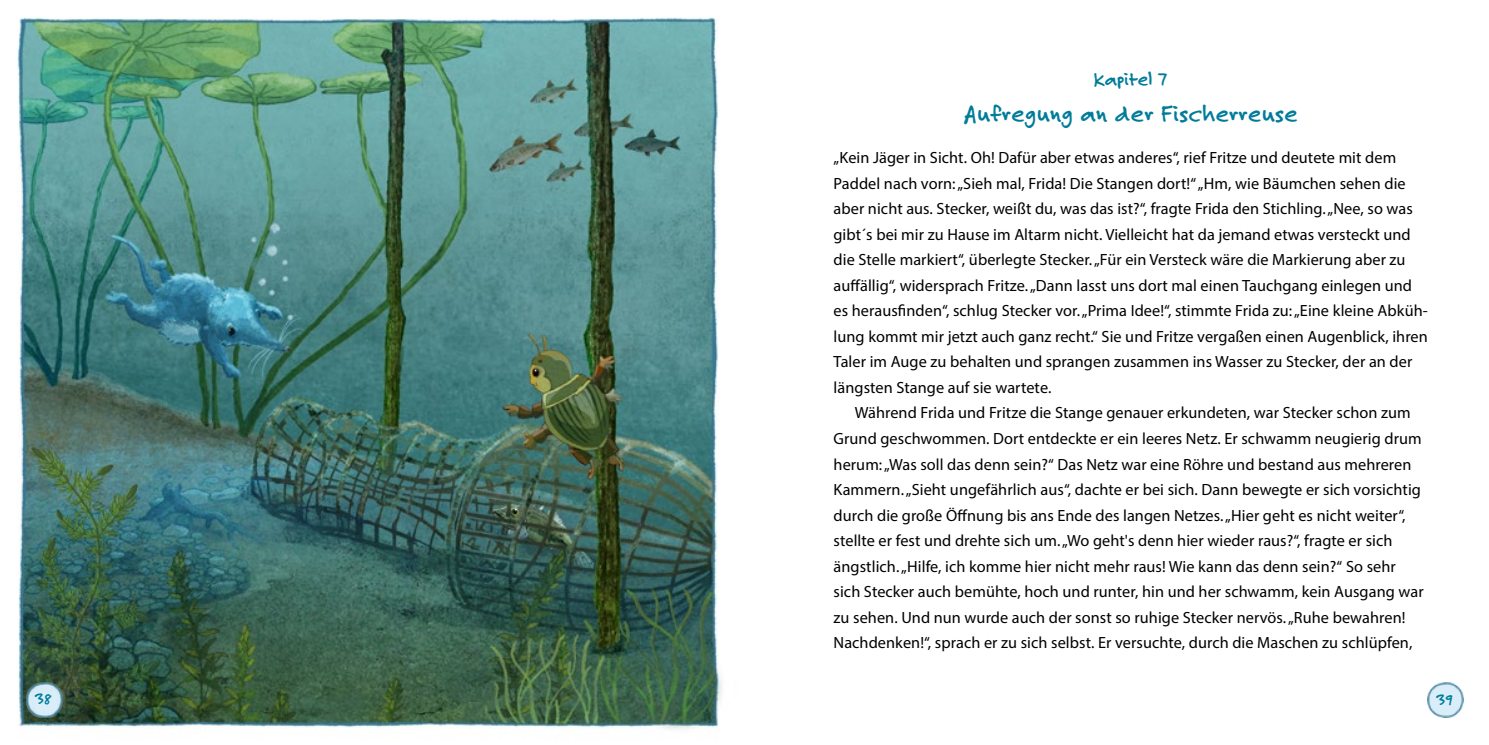
<style>
.page{position:relative;width:1489px;height:745px;background:#fff}
.page>*{position:absolute;margin:0;border:0;box-sizing:border-box;transform-origin:0 0}
.Ü3_für_IHV{font:700 25px "Felt Tip Roman";letter-spacing:.01em;color:#007c9a}
.Ü3_Kapitel{font:700 20px "Felt Tip Roman";color:#007c9a}
.Mengentext_Myriad_13{font:16.25px/25.5px "Myriad Pro";letter-spacing:.005em;color:#000}
.t1{font:700 16.25px "Felt Tip Roman";color:#007c9a}
</style>
<div class="page">
<img style="left:17px;top:17px;width:705px;height:712px">
<img style="left:1427px;top:682px;width:35px;height:34px">
<img style="left:27px;top:681px;width:35px;height:35px">
<p class="Ü3_Kapitel" style="left:1093px;top:65px;width:76px">Kapitel 7</p>
<p class="Ü3_für_IHV" style="left:963px;top:96px;width:335px">Aufregung an der Fischerreuse</p>
<p class="Mengentext_Myriad_13" style="left:833px;top:144px;width:595px">„Kein Jäger in Sicht. Oh! Dafür aber etwas anderes“, rief Fritze und deutete mit dem Paddel nach vorn: „Sieh mal, Frida! Die Stangen dort!“ „Hm, wie Bäumchen sehen die aber nicht aus. Stecker, weißt du, was das ist?“, fragte Frida den Stichling. „Nee, so was gibt´s bei mir zu Hause im Altarm nicht. Vielleicht hat da jemand etwas versteckt und die Stelle markiert“, überlegte Stecker. „Für ein Versteck wäre die Markierung aber zu auffällig“, widersprach Fritze. „Dann lasst uns dort mal einen Tauchgang einlegen und es herausfinden“, schlug Stecker vor. „Prima Idee!“, stimmte Frida zu: „Eine kleine Abküh&shy;lung kommt mir jetzt auch ganz recht.“ Sie und Fritze vergaßen einen Augenblick, ihren Taler im Auge zu behalten und sprangen zusammen ins Wasser zu Stecker, der an der längsten Stange auf sie wartete.</p>
<p class="Mengentext_Myriad_13" style="left:833px;top:399px;width:591px;text-indent:21px">Während Frida und Fritze die Stange genauer erkundeten, war Stecker schon zum Grund geschwommen. Dort entdeckte er ein leeres Netz. Er schwamm neugierig drum herum: „Was soll das denn sein?“ Das Netz war eine Röhre und bestand aus mehreren Kammern. „Sieht ungefährlich aus“, dachte er bei sich. Dann bewegte er sich vorsichtig durch die große Öffnung bis ans Ende des langen Netzes. „Hier geht es nicht weiter“, stellte er fest und drehte sich um. „Wo geht's denn hier wieder raus?“, fragte er sich ängstlich. „Hilfe, ich komme hier nicht mehr raus! Wie kann das denn sein?“ So sehr sich Stecker auch bemühte, hoch und runter, hin und her schwamm, kein Ausgang war zu sehen. Und nun wurde auch der sonst so ruhige Stecker nervös. „Ruhe bewahren!<br>Nachdenken!“, sprach er zu sich selbst. Er versuchte, durch die Maschen zu schlüpfen,</p>
<p class="t1" style="left:37px;top:688px;width:17px">38</p>
<p class="t1" style="left:1437px;top:688px;width:17px">39</p>
</div>
